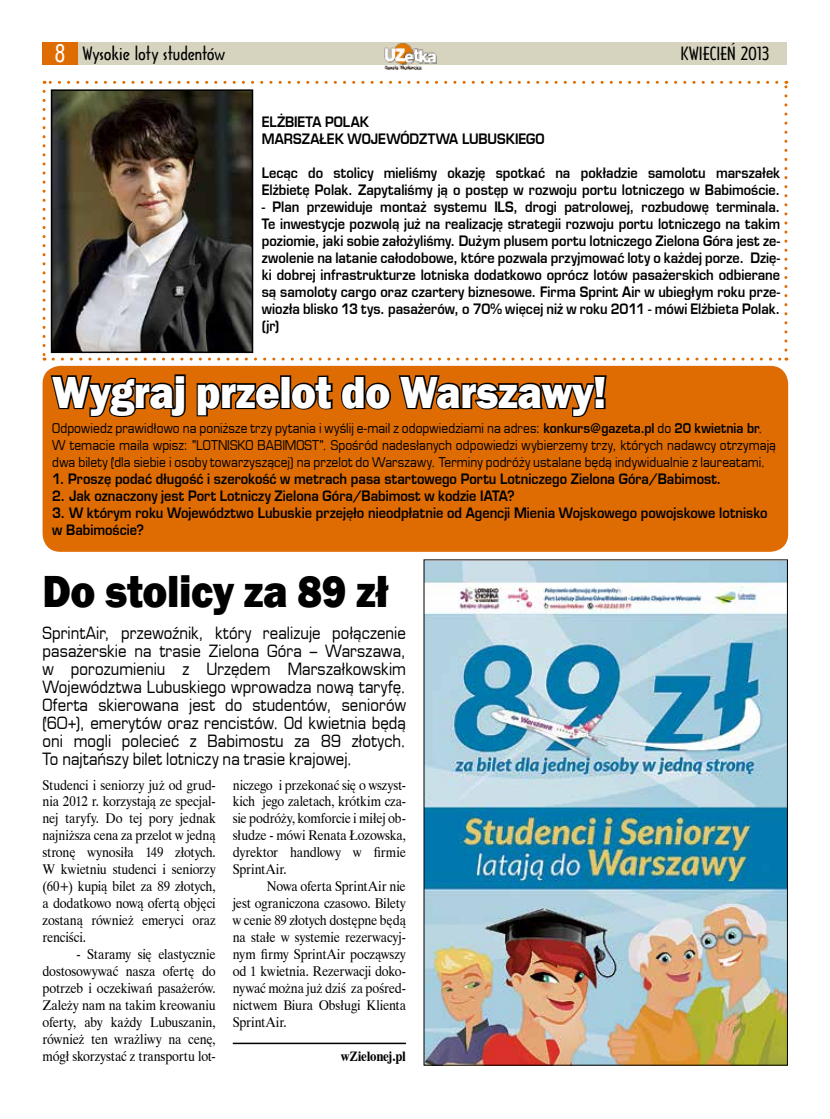
<style>
.page{position:relative;width:830px;height:1119px;background:#fff}
.page>*{position:absolute;margin:0;border:0;box-sizing:border-box;transform-origin:0 0}
.t1{font:800 46.2px "Franklin Gothic";letter-spacing:-.01em;color:#fff;scale:.91 1}
.t2{font:800 46.2px "Franklin Gothic";letter-spacing:-.01em;color:#000;scale:.91 1}
.t3{font:17.4px "Architecture";letter-spacing:-.01em;color:#000;scale:1.19 1}
.t4{font:16.5px/18px "Euromode CE";letter-spacing:.01em;color:#000;text-align:justify;scale:.91 1}
.t5{font:14.1px/17px "Euromode CE Bold";color:#000;scale:.91 1}
.t6{font:14.1px/17px "Dutch 801 BT";letter-spacing:-.01em;color:#000;text-align:justify;scale:.91 1}
.t7{font:700 14.1px "Dutch 801 BT";letter-spacing:-.02em;color:#000;scale:.91 1}
.t8{font:13.2px/17px "Euromode CE";letter-spacing:.005em;color:#000;scale:.91 1}
.s1{font-size:23.1px;color:#fff}
.s2{font-family:"Euromode CE Bold"}
</style>
<div class="page">
<div style="left:43px;top:366px;width:744px;height:185px;background:#df6c02;border-radius:18px"></div>
<svg style="left:43px;top:91px;width:3px;height:269px"></svg>
<svg style="left:53px;top:357px;width:733px;height:3px"></svg>
<svg style="left:784px;top:81px;width:3px;height:269px"></svg>
<svg style="left:44px;top:81px;width:732px;height:3px"></svg>
<img style="left:54px;top:92px;width:196px;height:258px">
<div style="left:51px;top:89px;width:202px;height:264px;border:2px solid #000"></div>
<hr style="left:233px;top:1042px;width:173px;height:1px;background:#000">
<img style="left:425px;top:561px;width:360px;height:502px">
<svg style="left:50px;top:374px;width:136px;height:44px"></svg>
<svg style="left:196px;top:382px;width:86px;height:35px"></svg>
<div style="left:280px;top:375px;width:11px;height:34px;border:3px solid #000"></div>
<svg style="left:289px;top:375px;width:318px;height:42px"></svg>
<div style="left:43px;top:43px;width:744px;height:22px;background:#d6d3bf"></div>
<div style="left:43px;top:43px;width:35px;height:22px;background:#df6c02"></div>
<img style="left:384px;top:43px;width:53px;height:27px">
<p class="t3" style="left:54px;top:42px;width:145px"><span class="s1">8</span> Wysokie loty studentów</p>
<p class="t3" style="left:680px;top:42px;width:76px">KWIECIEŃ 2013</p>
<p class="t5" style="left:261px;top:114px;width:312px">ELŻBIETA POLAK<br>MARSZAŁEK WOJEWÓDZTWA LUBUSKIEGO</p>
<p class="t5" style="left:261px;top:165px;width:571px">Lecąc do stolicy mieliśmy okazję spotkać na pokładzie samolotu marszałek<br>Elżbietę Polak. Zapytaliśmy ją o postęp w rozwoju portu lotniczego w Babimoście.</p>
<p class="t5" style="left:261px;top:198px;width:571px;text-align:justify">- Plan przewiduje montaż systemu ILS, drogi patrolowej, rozbudowę terminala.<br>Te inwestycje pozwolą już na realizację strategii rozwoju portu lotniczego na takim poziomie, jaki sobie założyliśmy. Dużym plusem portu lotniczego Zielona Góra jest ze&shy;zwolenie na latanie całodobowe, które pozwala przyjmować loty o każdej porze. Dzię&shy;ki dobrej infrastrukturze lotniska dodatkowo oprócz lotów pasażerskich odbierane są samoloty cargo oraz czartery biznesowe. Firma Sprint Air w ubiegłym roku prze&shy;wiozła blisko 13 tys. pasażerów, o 70% więcej niż w roku 2011 - mówi Elżbieta Polak. (jr)</p>
<h1 class="t1" style="left:52px;top:362px;width:610px">Wygraj przelot do Warszawy!</h1>
<p class="t8" style="left:52px;top:419px;width:796px">Odpowiedz prawidłowo na poniższe trzy pytania i wyślij e-mail z odopwiedziami na adres: <span class="s2">konkurs@gazeta.pl</span> do <span class="s2">20 kwietnia br</span>.<br>W temacie maila wpisz: "LOTNISKO BABIMOST". Spośród nadesłanych odpowiedzi wybierzemy trzy, których nadawcy otrzymają dwa bilety (dla siebie i osoby towarzyszącej) na przelot do Warszawy. Terminy podróży ustalane będą indywidualnie z laureatami.</p>
<p class="t5" style="left:52px;top:470px;width:736px">1. Proszę podać długość i szerokość w metrach pasa startowego Portu Lotniczego Zielona Góra/Babimost.</p>
<p class="t5" style="left:52px;top:487px;width:509px">2. Jak oznaczony jest Port Lotniczy Zielona Góra/Babimost w kodzie IATA?</p>
<p class="t5" style="left:52px;top:504px;width:787px">3. W którym roku Województwo Lubuskie przejęło nieodpłatnie od Agencji Mienia Wojskowego powojskowe lotnisko w Babimoście?</p>
<h1 class="t2" style="left:42px;top:561px;width:381px">Do stolicy za 89 zł</h1>
<p class="t4" style="left:42px;top:624px;width:401px">SprintAir, przewoźnik, który realizuje połączenie pasażerskie na trasie Zielona Góra – Warszawa, w porozumieniu z Urzędem Marszałkowskim Województwa Lubuskiego wprowadza nową taryfę.<br>Oferta skierowana jest do studentów, seniorów (60+), emerytów oraz rencistów. Od kwietnia będą oni mogli polecieć z Babimostu za 89 złotych.<br>To najtańszy bilet lotniczy na trasie krajowej.</p>
<p class="t6" style="left:43px;top:775px;width:192px">Studenci i seniorzy już od grud&shy;nia 2012 r. korzystają ze specjal&shy;nej taryfy. Do tej pory jednak najniższa cena za przelot w jedną stronę wynosiła 149 złotych.<br>W kwietniu studenci i seniorzy (60+) kupią bilet za 89 złotych, a dodatkowo nową ofertą objęci zostaną również emeryci oraz renciści.</p>
<p class="t6" style="left:43px;top:945px;width:192px;text-indent:34px">- Staramy się elastycznie dostosowywać nasza ofertę do potrzeb i oczekiwań pasażerów.<br>Zależy nam na takim kreowaniu oferty, aby każdy Lubuszanin, również ten wrażliwy na cenę, mógł skorzystać z transportu lot-</p>
<p class="t6" style="left:233px;top:775px;width:192px">niczego i przekonać się o wszyst&shy;kich jego zaletach, krótkim cza&shy;sie podróży, komforcie i miłej ob&shy;słudze - mówi Renata Łozowska, dyrektor handlowy w firmie SprintAir.</p>
<p class="t6" style="left:233px;top:877px;width:192px;text-indent:34px">Nowa oferta SprintAir nie jest ograniczona czasowo. Bilety w cenie 89 złotych dostępne będą na stałe w systemie rezerwacyj&shy;nym firmy SprintAir począwszy od 1 kwietnia. Rezerwacji doko&shy;nywać można już dziś za pośred&shy;nictwem Biura Obsługi Klienta SprintAir.</p>
<p class="t7" style="left:341px;top:1046px;width:72px">wZielonej.pl</p>
</div>
